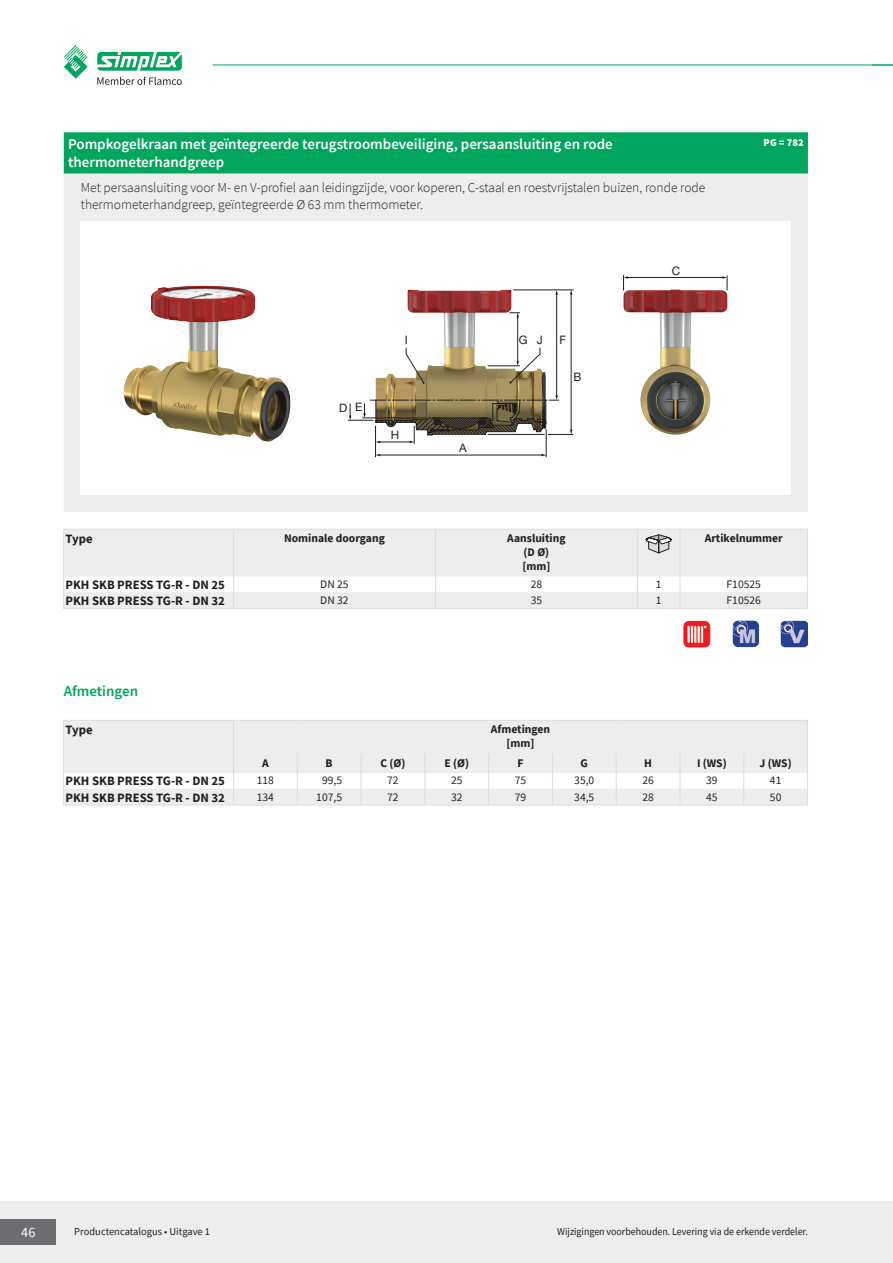
<style>
.page{position:relative;width:893px;height:1263px;background:#fff}
.page>*{position:absolute;margin:0;border:0;box-sizing:border-box;transform-origin:0 0}
.t1{font:600 15px/18px "Source Sans Pro";color:#fff}
.t2{font:600 15px "Source Sans Pro";color:#00a65d}
.t3{font:14.25px "Source Sans Pro";color:#fff}
.t4{font:300 13.5px/16.2px "Source Sans Pro";color:#231f20}
.t5{font:700 12.75px "Source Sans Pro";color:#231f20}
.t6{font:700 11.7px/14px "Source Sans Pro";color:#231f20;text-align:center}
.t7{font:11.7px "Helvetica Neue LT Com";color:#231f20}
.t8{font:11.55px "Source Sans Pro";color:#231f20}
.t9{font:10.5px "Source Sans Pro";letter-spacing:-.005em;color:#231f20;scale:.95 1}
.t10{font:10.5px "Source Sans Pro";letter-spacing:-.005em;color:#231f20}
.t11{font:900 10.5px "Source Sans Pro";color:#fff}
</style>
<div class="page">
<div style="left:0;top:1201px;width:893px;height:62px;background:#ededee"></div>
<div style="left:0;top:1219px;width:55px;height:26px;background:#6c6d70"></div>
<hr style="left:213px;top:65px;width:680px;height:1px;background:#00a65d">
<svg style="left:64px;top:45px;width:24px;height:34px"></svg>
<svg style="left:97px;top:52px;width:85px;height:19px"></svg>
<svg style="left:97px;top:77px;width:85px;height:8px"></svg>
<div style="left:64px;top:132px;width:744px;height:42px;background:#00a65d"></div>
<div style="left:64px;top:174px;width:744px;height:338px;background:#ededee"></div>
<div style="left:81px;top:221px;width:710px;height:274px;background:#fff"></div>
<img style="left:123px;top:286px;width:168px;height:156px">
<img style="left:376px;top:290px;width:170px;height:105px">
<hr style="left:517px;top:316px;width:1px;height:46px;background:#231f20">
<hr style="left:571px;top:294px;width:1px;height:137px;background:#231f20">
<hr style="left:556px;top:294px;width:1px;height:102px;background:#231f20">
<svg style="left:406px;top:347px;width:19px;height:37px"></svg>
<svg style="left:509px;top:347px;width:31px;height:37px"></svg>
<hr style="left:488px;top:366px;width:32px;height:1px;background:#231f20">
<svg style="left:509px;top:312px;width:11px;height:5px"></svg>
<hr style="left:513px;top:290px;width:61px;height:1px;background:#231f20">
<svg style="left:348px;top:395px;width:225px;height:62px"></svg>
<img style="left:623px;top:289px;width:104px;height:146px">
<hr style="left:627px;top:277px;width:96px;height:1px;background:#231f20">
<svg style="left:623px;top:275px;width:5px;height:15px"></svg>
<svg style="left:722px;top:275px;width:6px;height:15px"></svg>
<svg style="left:64px;top:530px;width:743px;height:78px;fill:#ededee"></svg>
<hr style="left:63px;top:529px;width:170px;height:1px;background:#dcdddf">
<hr style="left:233px;top:529px;width:202px;height:1px;background:#dcdddf">
<hr style="left:435px;top:529px;width:202px;height:1px;background:#dcdddf">
<hr style="left:637px;top:529px;width:43px;height:1px;background:#dcdddf">
<hr style="left:680px;top:529px;width:128px;height:1px;background:#dcdddf">
<hr style="left:63px;top:534px;width:1px;height:42px;background:#dcdddf">
<hr style="left:233px;top:534px;width:1px;height:42px;background:#dcdddf">
<hr style="left:435px;top:534px;width:1px;height:42px;background:#dcdddf">
<hr style="left:637px;top:534px;width:1px;height:42px;background:#dcdddf">
<hr style="left:680px;top:534px;width:1px;height:42px;background:#dcdddf">
<hr style="left:807px;top:534px;width:1px;height:42px;background:#dcdddf">
<svg style="left:63px;top:576px;width:1px;height:32px"></svg>
<svg style="left:233px;top:576px;width:1px;height:32px"></svg>
<svg style="left:435px;top:576px;width:1px;height:32px"></svg>
<svg style="left:637px;top:576px;width:1px;height:32px"></svg>
<svg style="left:680px;top:576px;width:1px;height:32px"></svg>
<svg style="left:807px;top:576px;width:1px;height:32px"></svg>
<hr style="left:63px;top:608px;width:170px;height:1px;background:#dcdddf">
<hr style="left:233px;top:608px;width:202px;height:1px;background:#dcdddf">
<hr style="left:435px;top:608px;width:202px;height:1px;background:#dcdddf">
<hr style="left:637px;top:608px;width:43px;height:1px;background:#dcdddf">
<hr style="left:680px;top:608px;width:128px;height:1px;background:#dcdddf">
<svg style="left:645px;top:534px;width:27px;height:20px"></svg>
<img style="left:683px;top:620px;width:27px;height:27px">
<img style="left:732px;top:620px;width:27px;height:27px">
<img style="left:781px;top:620px;width:27px;height:28px">
<svg style="left:64px;top:721px;width:743px;height:84px;fill:#ededee"></svg>
<hr style="left:63px;top:720px;width:170px;height:1px;background:#dcdddf">
<hr style="left:63px;top:721px;width:1px;height:33px;background:#dcdddf">
<hr style="left:233px;top:720px;width:64px;height:1px;background:#dcdddf">
<hr style="left:233px;top:721px;width:1px;height:33px;background:#dcdddf">
<hr style="left:297px;top:720px;width:64px;height:1px;background:#dcdddf">
<hr style="left:361px;top:720px;width:64px;height:1px;background:#dcdddf">
<hr style="left:425px;top:720px;width:64px;height:1px;background:#dcdddf">
<hr style="left:489px;top:720px;width:63px;height:1px;background:#dcdddf">
<hr style="left:552px;top:720px;width:64px;height:1px;background:#dcdddf">
<hr style="left:616px;top:720px;width:64px;height:1px;background:#dcdddf">
<hr style="left:680px;top:720px;width:64px;height:1px;background:#dcdddf">
<hr style="left:744px;top:720px;width:64px;height:1px;background:#dcdddf">
<hr style="left:807px;top:721px;width:1px;height:33px;background:#dcdddf">
<svg style="left:63px;top:754px;width:1px;height:51px"></svg>
<svg style="left:233px;top:754px;width:1px;height:51px"></svg>
<svg style="left:297px;top:754px;width:1px;height:51px"></svg>
<svg style="left:361px;top:754px;width:1px;height:51px"></svg>
<svg style="left:424px;top:754px;width:1px;height:51px"></svg>
<svg style="left:488px;top:754px;width:1px;height:51px"></svg>
<svg style="left:552px;top:754px;width:1px;height:51px"></svg>
<svg style="left:616px;top:754px;width:1px;height:51px"></svg>
<svg style="left:680px;top:754px;width:1px;height:51px"></svg>
<svg style="left:743px;top:754px;width:1px;height:51px"></svg>
<svg style="left:807px;top:754px;width:1px;height:51px"></svg>
<hr style="left:63px;top:805px;width:170px;height:1px;background:#dcdddf">
<hr style="left:233px;top:805px;width:64px;height:1px;background:#dcdddf">
<hr style="left:297px;top:805px;width:64px;height:1px;background:#dcdddf">
<hr style="left:361px;top:805px;width:64px;height:1px;background:#dcdddf">
<hr style="left:425px;top:805px;width:64px;height:1px;background:#dcdddf">
<hr style="left:489px;top:805px;width:63px;height:1px;background:#dcdddf">
<hr style="left:552px;top:805px;width:64px;height:1px;background:#dcdddf">
<hr style="left:616px;top:805px;width:64px;height:1px;background:#dcdddf">
<hr style="left:680px;top:805px;width:64px;height:1px;background:#dcdddf">
<hr style="left:744px;top:805px;width:64px;height:1px;background:#dcdddf">
<p class="t1" style="left:68px;top:135px;width:546px">Pompkogelkraan met geïntegreerde terugstroombeveiliging, persaansluiting en rode thermometerhandgreep</p>
<p class="t11" style="left:764px;top:135px;width:42px">PG = 782</p>
<p class="t4" style="left:81px;top:180px;width:626px">Met persaansluiting voor M- en V-profiel aan leidingzijde, voor koperen, C-staal en roestvrijstalen buizen, ronde rode thermometerhandgreep, geïntegreerde Ø 63 mm thermometer.</p>
<p class="t7" style="left:339px;top:400px;width:25px">D E</p>
<p class="t7" style="left:519px;top:333px;width:10px">G</p>
<p class="t7" style="left:405px;top:333px;width:5px">I</p>
<p class="t7" style="left:537px;top:333px;width:8px">J</p>
<p class="t7" style="left:560px;top:333px;width:8px">F</p>
<p class="t7" style="left:573px;top:369px;width:9px">B</p>
<p class="t7" style="left:391px;top:428px;width:10px">H</p>
<p class="t7" style="left:459px;top:440px;width:9px">A</p>
<p class="t7" style="left:672px;top:264px;width:10px">C</p>
<p class="t5" style="left:66px;top:530px;width:29px">Type</p>
<p class="t6" style="left:284px;top:531px;width:102px">Nominale doorgang</p>
<p class="t6" style="left:507px;top:531px;width:60px">Aansluiting (D Ø)<br>[mm]</p>
<p class="t6" style="left:705px;top:531px;width:80px">Artikelnummer</p>
<p class="t5" style="left:66px;top:576px;width:161px">PKH SKB PRESS TG-R - DN 25</p>
<p class="t8" style="left:320px;top:577px;width:30px">DN 25</p>
<p class="t8" style="left:531px;top:577px;width:13px">28</p>
<p class="t8" style="left:656px;top:577px;width:7px">1</p>
<p class="t8" style="left:727px;top:577px;width:36px">F10525</p>
<p class="t5" style="left:66px;top:592px;width:161px">PKH SKB PRESS TG-R - DN 32</p>
<p class="t8" style="left:320px;top:593px;width:30px">DN 32</p>
<p class="t8" style="left:531px;top:593px;width:13px">35</p>
<p class="t8" style="left:656px;top:593px;width:7px">1</p>
<p class="t8" style="left:727px;top:593px;width:36px">F10526</p>
<p class="t2" style="left:64px;top:681px;width:76px">Afmetingen</p>
<p class="t5" style="left:66px;top:721px;width:29px">Type</p>
<p class="t6" style="left:491px;top:722px;width:61px">Afmetingen [mm]</p>
<p class="t6" style="left:262px;top:756px;width:8px">A</p>
<p class="t6" style="left:326px;top:756px;width:9px">B</p>
<p class="t6" style="left:380px;top:756px;width:27px">C (Ø)</p>
<p class="t6" style="left:444px;top:756px;width:26px">E (Ø)</p>
<p class="t6" style="left:517px;top:756px;width:8px">F</p>
<p class="t6" style="left:581px;top:756px;width:9px">G</p>
<p class="t6" style="left:644px;top:756px;width:9px">H</p>
<p class="t6" style="left:697px;top:756px;width:31px">I (WS)</p>
<p class="t6" style="left:760px;top:756px;width:34px">J (WS)</p>
<p class="t5" style="left:66px;top:772px;width:161px">PKH SKB PRESS TG-R - DN 25</p>
<p class="t8" style="left:257px;top:773px;width:19px">118</p>
<p class="t8" style="left:322px;top:773px;width:22px">99,5</p>
<p class="t8" style="left:387px;top:773px;width:13px">72</p>
<p class="t8" style="left:451px;top:773px;width:13px">25</p>
<p class="t8" style="left:515px;top:773px;width:13px">75</p>
<p class="t8" style="left:574px;top:773px;width:22px">35,0</p>
<p class="t8" style="left:642px;top:773px;width:13px">26</p>
<p class="t8" style="left:706px;top:773px;width:13px">39</p>
<p class="t8" style="left:770px;top:773px;width:13px">41</p>
<p class="t5" style="left:66px;top:789px;width:161px">PKH SKB PRESS TG-R - DN 32</p>
<p class="t8" style="left:257px;top:789px;width:19px">134</p>
<p class="t8" style="left:316px;top:789px;width:27px">107,5</p>
<p class="t8" style="left:387px;top:789px;width:13px">72</p>
<p class="t8" style="left:451px;top:789px;width:13px">32</p>
<p class="t8" style="left:515px;top:789px;width:13px">79</p>
<p class="t8" style="left:574px;top:789px;width:22px">34,5</p>
<p class="t8" style="left:642px;top:789px;width:13px">28</p>
<p class="t8" style="left:706px;top:789px;width:13px">45</p>
<p class="t8" style="left:770px;top:789px;width:13px">50</p>
<p class="t3" style="left:21px;top:1223px;width:16px">46</p>
<p class="t10" style="left:74px;top:1224px;width:137px">Productencatalogus • Uitgave 1</p>
<p class="t9" style="left:557px;top:1224px;width:265px">Wijzigingen voorbehouden. Levering via de erkende verdeler.</p>
</div>
